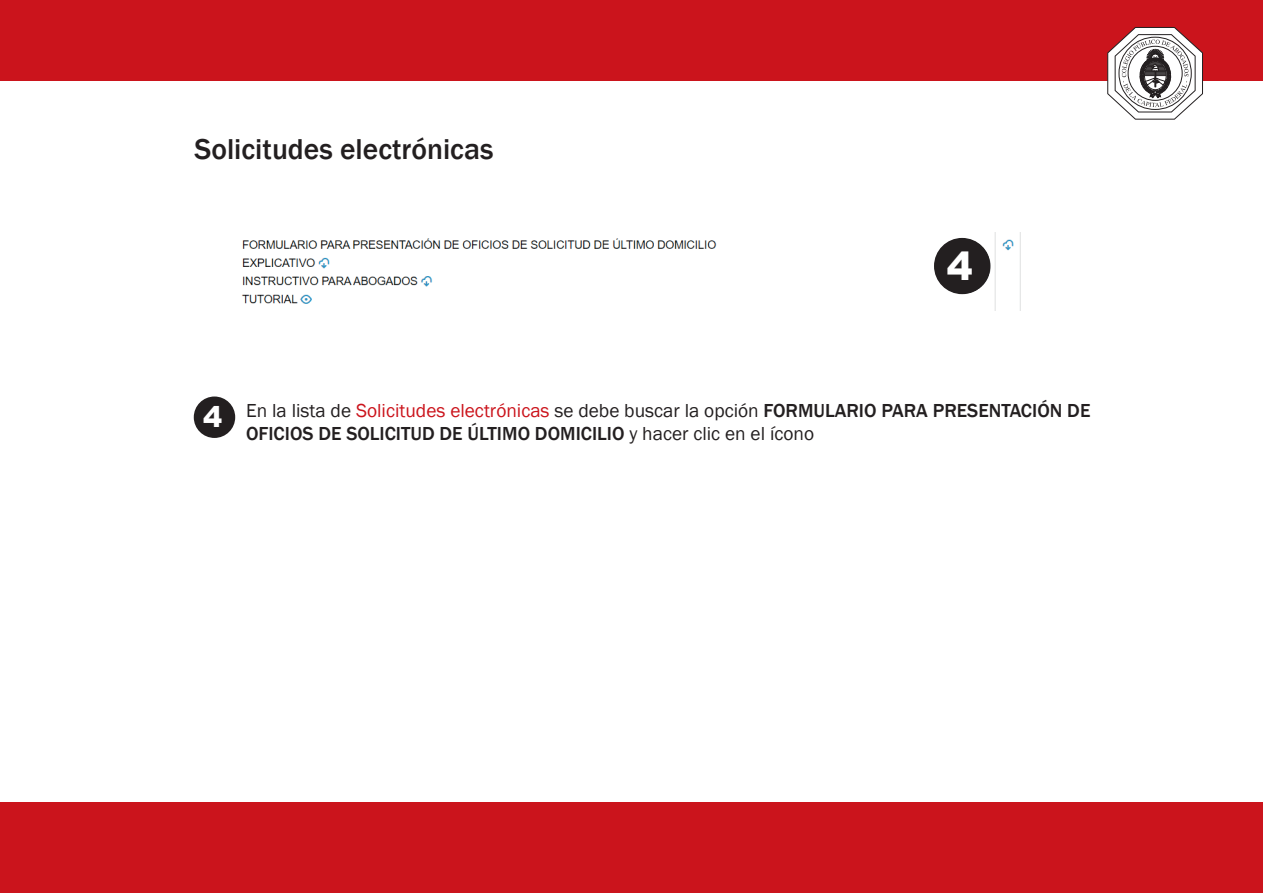
<style>
.page{position:relative;width:1263px;height:893px;background:#fff}
.page>*{position:absolute;margin:0;border:0;box-sizing:border-box;transform-origin:0 0}
.t1{font:900 38.85px "Arial";color:#fff}
.t2{font:500 29.55px "Franklin Gothic";color:#231f20}
.t3{font:500 19.35px/23.2px "Franklin Gothic";color:#231f20}
.s1{font-family:"Arial";font-weight:900;font-size:28.65px;color:#fff}
.s2{font-weight:400}
.s3{font-weight:400;color:#cb141c}
</style>
<div class="page">
<img style="left:241px;top:232px;width:780px;height:79px">
<div style="left:0;top:0;width:1263px;height:80px;background:#cb141c"></div>
<svg style="left:1107px;top:27px;width:96px;height:93px"></svg>
<div style="left:0;top:803px;width:1263px;height:90px;background:#cb141c"></div>
<div style="left:194px;top:396px;width:41px;height:42px;background:#231f20;border-radius:50%"></div>
<div style="left:934px;top:238px;width:56px;height:56px;background:#231f20;border-radius:50%"></div>
<h2 class="t2" style="left:195px;top:130px;width:300px">Solicitudes electrónicas</h2>
<h1 class="t1" style="left:947px;top:237px;width:27px">4</h1>
<p class="t3" style="left:246px;top:399px;width:846px;text-indent:-43px"><span class="s1">4</span> <span class="s2">En la lista de</span> <span class="s3">Solicitudes electrónicas</span> <span class="s2">se debe buscar la opción</span> FORMULARIO PARA PRESENTACIÓN DE<br>OFICIOS DE SOLICITUD DE ÚLTIMO DOMICILIO <span class="s2">y hacer clic en el ícono</span></p>
</div>
